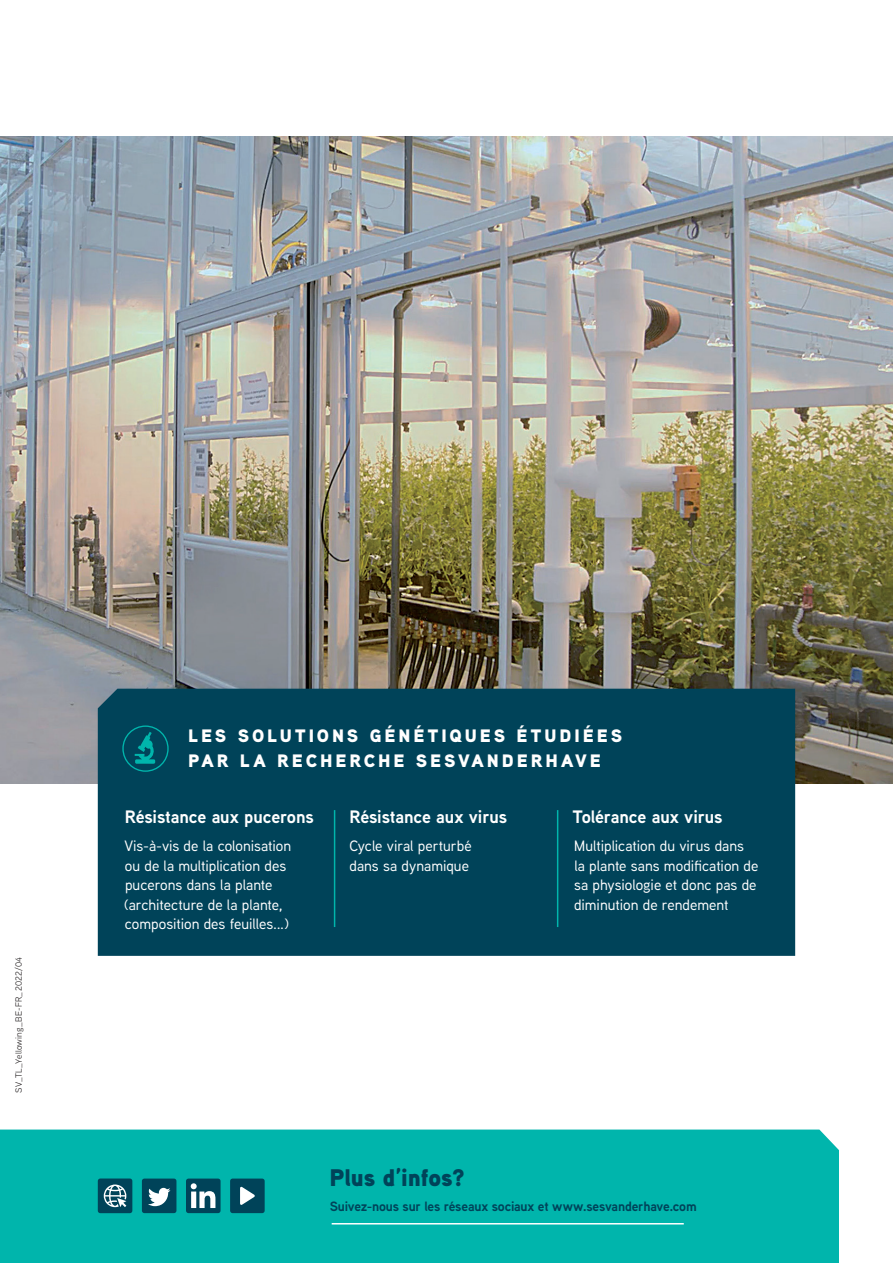
<style>
.page{position:relative;width:893px;height:1263px;background:#fff}
.page>*{position:absolute;margin:0;border:0;box-sizing:border-box;transform-origin:0 0}
.t1{font:900 24px "Aaux Next";letter-spacing:-.01em;color:#004359}
.t2{font:900 18px/25.5px "Aaux Next";letter-spacing:.16em;color:#fff}
.Body{font:700 18px "Aaux Next";letter-spacing:-.005em;color:#fff}
.Body-2{font:500 15px/19.5px "Aaux Next";color:#fff}
.t3{font:700 13.5px "Aaux Next";letter-spacing:-.015em;color:#004359}
.Body-3{font:9px "Aaux Next";letter-spacing:.015em;color:#231f20}
</style>
<div class="page">
<img style="left:0;top:136px;width:893px;height:648px">
<div style="left:0;top:1129px;width:839px;height:134px;background:#00b5ac"></div>
<div style="left:142px;top:1178px;width:34px;height:35px;background:#004359;border-radius:3px"></div>
<svg style="left:148px;top:1188px;width:22px;height:18px"></svg>
<div style="left:98px;top:1178px;width:34px;height:35px;background:#004359;border-radius:3px"></div>
<svg style="left:104px;top:1184px;width:22px;height:23px"></svg>
<div style="left:186px;top:1178px;width:35px;height:35px;background:#004359;border-radius:3px"></div>
<svg style="left:191px;top:1183px;width:24px;height:25px"></svg>
<div style="left:230px;top:1178px;width:35px;height:35px;background:#004359;border-radius:3px"></div>
<svg style="left:240px;top:1187px;width:15px;height:18px"></svg>
<div style="left:98px;top:689px;width:697px;height:267px;background:#004359"></div>
<svg style="left:135px;top:732px;width:20px;height:32px"></svg>
<div style="left:122px;top:725px;width:47px;height:47px;border:1px solid #00b5ac;border-radius:50%"></div>
<hr style="left:332px;top:1223px;width:352px;height:1px;background:#fff">
<hr style="left:334px;top:810px;width:1px;height:117px;background:#00b5ac">
<hr style="left:557px;top:810px;width:1px;height:117px;background:#00b5ac">
<p class="Body-3" style="left:13px;top:1093px;width:137px;rotate:-90deg">SV_TL_Yellowing_BE-FR_2022/04</p>
<p class="t2" style="left:188px;top:723px;width:435px">LES SOLUTIONS GÉNÉTIQUES ÉTUDIÉES<br>PAR LA RECHERCHE SESVANDERHAVE</p>
<p class="Body" style="left:125px;top:804px;width:191px">Résistance aux pucerons</p>
<p class="Body-2" style="left:124px;top:836px;width:169px">Vis-à-vis de la colonisation ou de la multiplication des pucerons dans la plante (architecture de la plante, composition des feuilles...)</p>
<p class="Body" style="left:349px;top:804px;width:159px">Résistance aux virus</p>
<p class="Body-2" style="left:349px;top:836px;width:124px">Cycle viral perturbé dans sa dynamique</p>
<p class="Body" style="left:573px;top:804px;width:151px">Tolérance aux virus</p>
<p class="Body-2" style="left:574px;top:836px;width:186px">Multiplication du virus dans<br>la plante sans modification de sa physiologie et donc pas de diminution de rendement</p>
<p class="t1" style="left:329px;top:1160px;width:137px">Plus d’infos?</p>
<p class="t3" style="left:330px;top:1197px;width:369px">Suivez-nous sur les réseaux sociaux et www.sesvanderhave.com</p>
</div>
